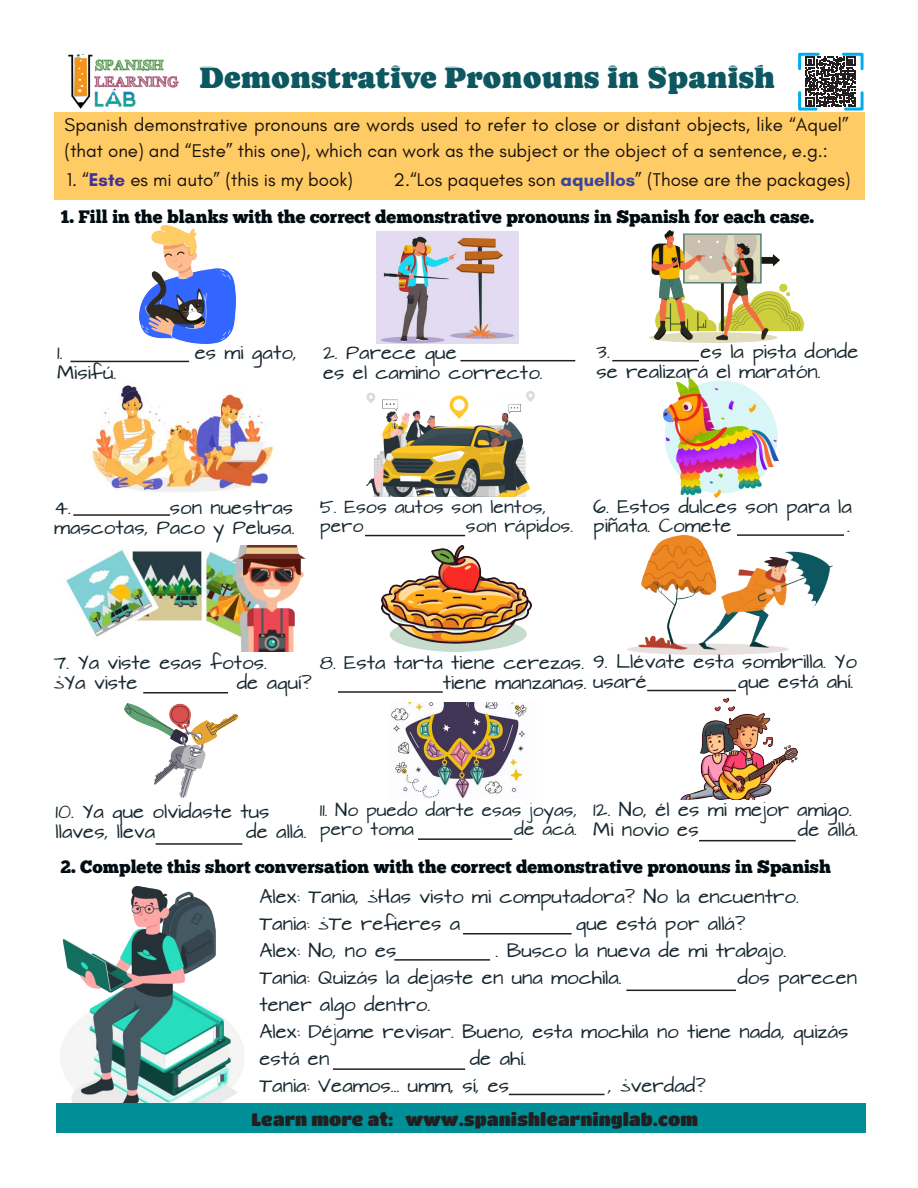
<style>
.page{position:relative;width:918px;height:1188px;background:#fff}
.page>*{position:absolute;margin:0;border:0;box-sizing:border-box;transform-origin:0 0}
.t1{font:31.5px "Caprasimo";color:#0d5761}
.t2{font:18.75px/25.5px "Glacial Indifference";color:#19110c}
.t3{font:18px "Chunk Five";color:#000c11}
.t4{font:18px "Titan One";color:#231f20}
.t5{font:16.5px/19.8px "Architects Daughter";color:#182830}
.t6{font:15.75px/18.9px "Architects Daughter";color:#182830}
.t7{font:15.45px/18.6px "Architects Daughter";color:#182830}
.s1{font-weight:700;color:#41319a}
.s2{font-weight:700;color:#3c449c}
</style>
<div class="page">
<img style="left:139px;top:225px;width:97px;height:118px">
<img style="left:649px;top:230px;width:154px;height:112px">
<img style="left:92px;top:385px;width:182px;height:107px">
<img style="left:367px;top:391px;width:167px;height:105px">
<img style="left:663px;top:378px;width:116px;height:120px">
<img style="left:66px;top:546px;width:240px;height:106px">
<img style="left:381px;top:546px;width:151px;height:106px">
<img style="left:627px;top:536px;width:206px;height:119px">
<img style="left:125px;top:704px;width:113px;height:94px">
<img style="left:391px;top:703px;width:136px;height:96px">
<img style="left:680px;top:698px;width:117px;height:102px">
<hr style="left:70px;top:361px;width:119px;height:1px;background:#231f20">
<hr style="left:460px;top:360px;width:115px;height:1px;background:#231f20">
<hr style="left:143px;top:692px;width:85px;height:2px;background:#231f20">
<hr style="left:338px;top:691px;width:105px;height:2px;background:#231f20">
<hr style="left:647px;top:690px;width:89px;height:1px;background:#231f20">
<hr style="left:418px;top:838px;width:94px;height:2px;background:#231f20">
<hr style="left:699px;top:840px;width:97px;height:1px;background:#231f20">
<hr style="left:612px;top:360px;width:87px;height:1px;background:#231f20">
<hr style="left:73px;top:514px;width:97px;height:2px;background:#231f20">
<hr style="left:365px;top:535px;width:100px;height:1px;background:#231f20">
<hr style="left:737px;top:534px;width:107px;height:2px;background:#231f20">
<hr style="left:156px;top:843px;width:86px;height:2px;background:#231f20">
<img style="left:376px;top:232px;width:142px;height:111px">
<hr style="left:463px;top:933px;width:109px;height:2px;background:#231f20">
<hr style="left:394px;top:959px;width:96px;height:2px;background:#231f20">
<hr style="left:626px;top:990px;width:110px;height:1px;background:#231f20">
<hr style="left:333px;top:1068px;width:132px;height:2px;background:#231f20">
<hr style="left:509px;top:1094px;width:96px;height:1px;background:#231f20">
<img style="left:61px;top:886px;width:184px;height:218px">
<div style="left:56px;top:1104px;width:809px;height:29px;background:#008f97"></div>
<div style="left:54px;top:112px;width:810px;height:88px;background:#ffcb64"></div>
<img style="left:68px;top:54px;width:111px;height:55px">
<svg style="left:798px;top:52px;width:66px;height:59px"></svg>
<p class="t1" style="left:199px;top:59px;width:578px">Demonstrative Pronouns in Spanish</p>
<p class="t2" style="left:65px;top:112px;width:786px">Spanish demonstrative pronouns are words used to refer to close or distant objects, like “Aquel” (that one) and “Este” this one), which can work as the subject or the object of a sentence, e.g.:</p>
<p class="t2" style="left:67px;top:168px;width:288px">1. “<span class="s1">Este</span> es mi auto” (this is my book)</p>
<p class="t2" style="left:394px;top:168px;width:459px">2.“Los paquetes son <span class="s2">aquellos</span>” (Those are the packages)</p>
<p class="t3" style="left:60px;top:206px;width:755px">1. Fill in the blanks with the correct demonstrative pronouns in Spanish for each case.</p>
<p class="t5" style="left:57px;top:344px;width:7px">1.</p>
<p class="t5" style="left:195px;top:344px;width:103px">es mi gato,</p>
<p class="t5" style="left:57px;top:364px;width:61px">Misifú.</p>
<p class="t5" style="left:597px;top:343px;width:264px;text-indent:104px">es la pista donde se realizará el maratón.</p>
<p class="t5" style="left:323px;top:344px;width:221px">2. Parece que<br>es el camino correcto.</p>
<p class="t5" style="left:597px;top:343px;width:15px">3.</p>
<p class="t5" style="left:54px;top:498px;width:242px;text-align:right">son nuestras<br>mascotas, Paco y Pelusa.</p>
<p class="t6" style="left:320px;top:498px;width:228px">5. Esos autos son lentos, pero</p>
<p class="t5" style="left:54px;top:498px;width:18px">4.</p>
<p class="t6" style="left:466px;top:517px;width:109px">son rápidos.</p>
<p class="t5" style="left:593px;top:497px;width:260px">6. Estos dulces son para la piñata. Comete</p>
<p class="t5" style="left:847px;top:517px;width:4px">.</p>
<p class="t5" style="left:54px;top:654px;width:215px">7. Ya viste esas fotos.</p>
<p class="t5" style="left:54px;top:673px;width:85px">¿Ya viste</p>
<p class="t5" style="left:237px;top:673px;width:77px">de aquí?</p>
<p class="t5" style="left:593px;top:653px;width:265px;text-align:right">9. Llévate esta sombrilla. Yo que está ahí.</p>
<p class="t5" style="left:320px;top:654px;width:266px">8. Esta tarta tiene cerezas.</p>
<p class="t5" style="left:443px;top:673px;width:206px">tiene manzanas. usaré</p>
<p class="t7" style="left:320px;top:802px;width:259px">11. No puedo darte esas joyas, pero toma</p>
<p class="t5" style="left:56px;top:802px;width:216px">10. Ya que olvidaste tus llaves, lleva</p>
<p class="t5" style="left:593px;top:801px;width:260px">12. No, él es mi mejor amigo.<br>Mi novio es</p>
<p class="t7" style="left:514px;top:820px;width:64px">de acá.</p>
<p class="t5" style="left:798px;top:821px;width:62px">de allá.</p>
<p class="t3" style="left:60px;top:855px;width:772px">2. Complete this short conversation with the correct demonstrative pronouns in Spanish</p>
<p class="t5" style="left:259px;top:887px;width:541px">Alex: Tania, ¿Has visto mi computadora? No la encuentro.</p>
<p class="t5" style="left:259px;top:914px;width:203px">Tania: ¿Te refieres a</p>
<p class="t5" style="left:576px;top:914px;width:171px">que está por allá?</p>
<p class="t5" style="left:259px;top:941px;width:139px">Alex: No, no es</p>
<p class="t5" style="left:496px;top:941px;width:292px">. Busco la nueva de mi trabajo.</p>
<p class="t5" style="left:259px;top:968px;width:364px">Tania: Quizás la dejaste en una mochila.</p>
<p class="t5" style="left:737px;top:968px;width:121px">dos parecen</p>
<p class="t5" style="left:259px;top:995px;width:173px">tener algo dentro.</p>
<p class="t5" style="left:259px;top:1018px;width:591px;line-height:27px">Alex: Déjame revisar. Bueno, esta mochila no tiene nada, quizás está en</p>
<p class="t5" style="left:246px;top:822px;width:62px">de allá.</p>
<p class="t5" style="left:470px;top:1049px;width:58px">de ahí.</p>
<p class="t5" style="left:259px;top:1076px;width:251px">Tania: Veamos… umm, sí, es</p>
<p class="t5" style="left:608px;top:1076px;width:99px">, ¿verdad?</p>
<p class="t4" style="left:251px;top:1108px;width:448px">Learn more at: www.spanishlearninglab.com</p>
</div>
